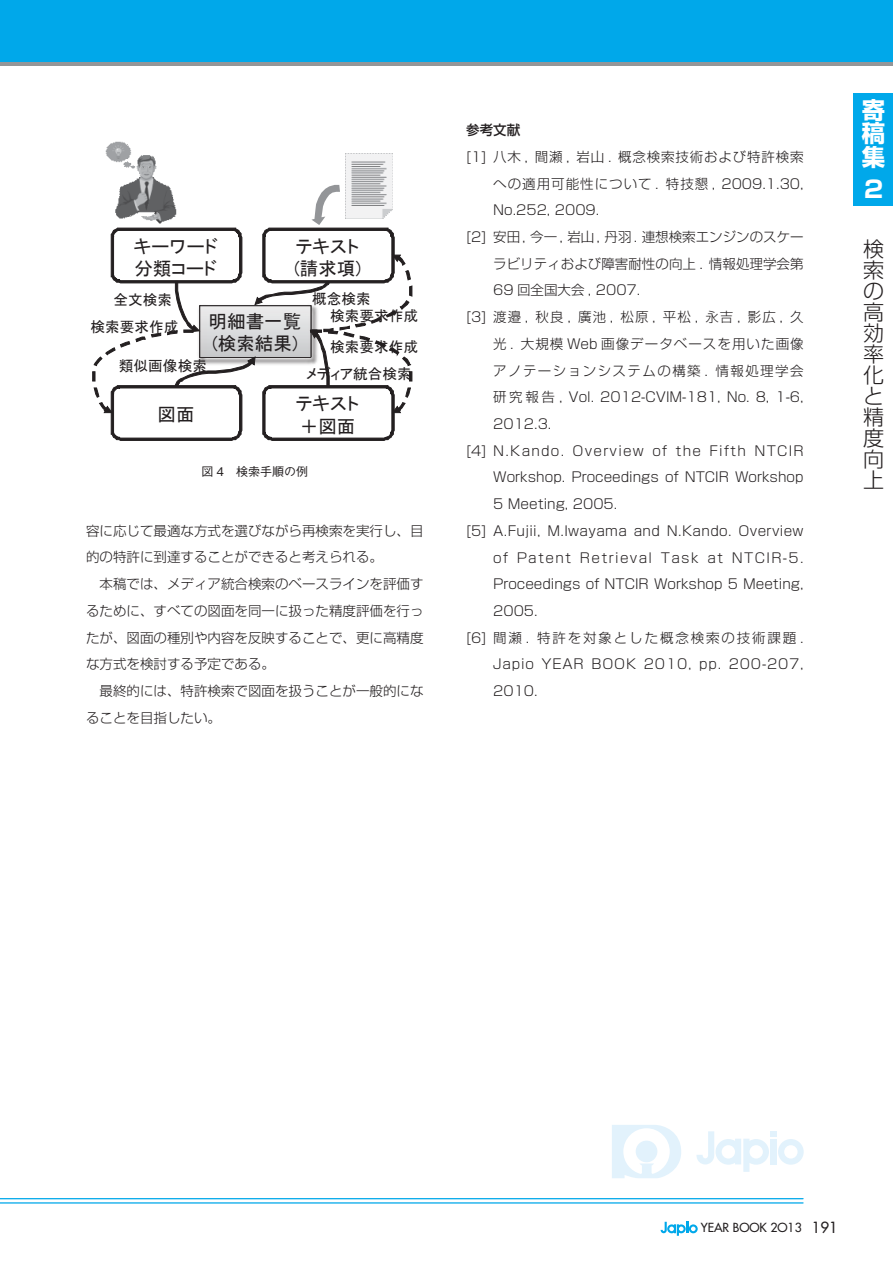
<style>
.page{position:relative;width:893px;height:1263px;background:#fff}
.page>*{position:absolute;margin:0;border:0;box-sizing:border-box;transform-origin:0 0}
.t1{font:700 23.4px/23.4px "Shin Go Pro";color:#fff;text-align:justify}
.t2{font:300 21px/21px "Shin Go Pro";color:#231f20;text-align:justify}
.t3{font:18.6px/22.4px "MS P Gothic";color:#231f20}
.t4{font:14.7px/30.9px "MS P Gothic";color:#231f20}
.t5{font:300 13.5px "Shin Go Pro";color:#231f20}
.t6{font:300 13.5px/26.7px "Shin Go Pr 5";color:#231f20}
.t7{font:300 13.5px "Shin Go Pro";letter-spacing:.03em;color:#231f20}
.t8{font:300 13.5px "Shin Go Pro";letter-spacing:.06em;color:#231f20}
.t9{font:300 13.5px "Shin Go Pro";letter-spacing:.075em;color:#231f20}
.t10{font:300 13.5px "Shin Go Pro";letter-spacing:.09em;color:#231f20}
.t11{font:300 13.5px "Shin Go Pro";letter-spacing:.1em;color:#231f20}
.t12{font:300 13.5px "Shin Go Pro";letter-spacing:.085em;color:#231f20}
.t13{font:300 13.5px "Shin Go Pro";letter-spacing:.135em;color:#231f20}
.t14{font:300 13.5px "Shin Go Pro";letter-spacing:.105em;color:#231f20}
.t15{font:500 13.5px "Shin Go Pr 5";color:#231f20}
.t16{font:500 12.15px "Futura Std";color:#231f20}
.t17{font:500 12px "Gothic BBB Pro";color:#231f20}
.s1{font-size:15px}
</style>
<div class="page">
<div style="left:853px;top:93px;width:40px;height:112px;background:#00a8ea"></div>
<svg style="left:661px;top:1222px;width:37px;height:14px"></svg>
<div style="left:0;top:0;width:893px;height:66px;background:#949698"></div>
<div style="left:0;top:0;width:893px;height:62px;background:#00a8ea"></div>
<hr style="left:0;top:1198px;width:803px;height:1px;background:#00a8ea">
<hr style="left:0;top:1202px;width:803px;height:1px;background:#00a8ea">
<img style="left:106px;top:142px;width:60px;height:43px">
<img style="left:345px;top:153px;width:48px;height:32px">
<svg style="left:93px;top:185px;width:319px;height:255px"></svg>
<svg style="left:696px;top:1131px;width:108px;height:41px"></svg>
<svg style="left:612px;top:1125px;width:69px;height:53px"></svg>
<h3 class="t3" style="left:134px;top:235px;width:86px">キーワード分類コード</h3>
<h3 class="t3" style="left:294px;top:235px;width:68px">テキスト(請求項)</h3>
<p class="t4" style="left:114px;top:285px;width:60px">全文検索</p>
<p class="t4" style="left:90px;top:312px;width:90px">検索要求作成</p>
<h3 class="t3" style="left:209px;top:310px;width:94px">明細書一覧(検索結果)</h3>
<p class="t4" style="left:312px;top:283px;width:60px">概念検索</p>
<p class="t4" style="left:330px;top:300px;width:90px">検索要求作成検索要求作成</p>
<p class="t4" style="left:119px;top:350px;width:90px">類似画像検索</p>
<h3 class="t3" style="left:158px;top:403px;width:39px">図面</h3>
<p class="t4" style="left:306px;top:359px;width:107px">メディア統合検索</p>
<h3 class="t3" style="left:296px;top:392px;width:65px">テキスト＋図面</h3>
<p class="t17" style="left:202px;top:461px;width:108px">図 4　検索手順の例</p>
<p class="t6" style="left:86px;top:516px;width:339px">容に応じて最適な方式を選びながら再検索を実行し、目的の特許に到達することができると考えられる。</p>
<p class="t6" style="left:86px;top:569px;width:339px;text-align:justify;text-indent:14px">本稿では、メディア統合検索のベースラインを評価するために、すべての図面を同一に扱った精度評価を行ったが、図面の種別や内容を反映することで、更に高精度な方式を検討する予定である。</p>
<p class="t6" style="left:86px;top:676px;width:339px;text-indent:14px">最終的には、特許検索で図面を扱うことが一般的になることを目指したい。</p>
<p class="t15" style="left:466px;top:119px;width:55px">参考文献</p>
<p class="t8" style="left:466px;top:146px;width:339px">[1] 八木 , 間瀬 , 岩山 . 概念検索技術および特許検索</p>
<p class="t9" style="left:493px;top:172px;width:312px">への適用可能性について . 特技懇 , 2009.1.30,</p>
<p class="t5" style="left:493px;top:199px;width:108px">No.252, 2009.</p>
<p class="t5" style="left:466px;top:226px;width:339px">[2] 安田 , 今一 , 岩山 , 丹羽 . 連想検索エンジンのスケー</p>
<p class="t5" style="left:493px;top:253px;width:312px">ラビリティおよび障害耐性の向上 . 情報処理学会第</p>
<p class="t5" style="left:493px;top:279px;width:149px">69 回全国大会 , 2007.</p>
<p class="t12" style="left:466px;top:306px;width:339px">[3] 渡邉, 秋良, 廣池, 松原, 平松, 永吉, 影広, 久</p>
<p class="t9" style="left:493px;top:333px;width:312px">光 . 大規模 Web 画像データベースを用いた画像</p>
<p class="t14" style="left:493px;top:359px;width:312px">アノテーションシステムの構築 . 情報処理学会</p>
<p class="t5" style="left:493px;top:386px;width:312px">研究報告 , Vol. 2012-CVIM-181, No. 8, 1-6,</p>
<p class="t7" style="left:493px;top:413px;width:60px">2012.3.</p>
<p class="t10" style="left:466px;top:439px;width:339px">[4] N.Kando. Overview of the Fifth NTCIR</p>
<p class="t5" style="left:493px;top:466px;width:312px">Workshop. Proceedings of NTCIR Workshop</p>
<p class="t5" style="left:493px;top:493px;width:126px">5 Meeting, 2005.</p>
<p class="t7" style="left:466px;top:520px;width:339px">[5] A.Fujii, M.Iwayama and N.Kando. Overview</p>
<p class="t11" style="left:493px;top:546px;width:312px">of Patent Retrieval Task at NTCIR-5.</p>
<p class="t5" style="left:493px;top:573px;width:312px">Proceedings of NTCIR Workshop 5 Meeting,</p>
<p class="t7" style="left:493px;top:600px;width:46px">2005.</p>
<p class="t13" style="left:466px;top:626px;width:339px">[6] 間瀬 . 特許を対象とした概念検索の技術課題.</p>
<p class="t8" style="left:493px;top:653px;width:312px">Japio YEAR BOOK 2010, pp. 200-207,</p>
<p class="t7" style="left:493px;top:680px;width:46px">2010.</p>
<h1 class="t1" style="left:862px;top:96px;width:25px">寄稿集</h1>
<h1 class="t1" style="left:864px;top:174px;width:21px">2</h1>
<h2 class="t2" style="left:863px;top:236px;width:22px">検索の高効率化と精度向上</h2>
<p class="t16" style="left:701px;top:1220px;width:139px">YEAR BOOK 2O13 <span class="s1">191</span></p>
</div>
